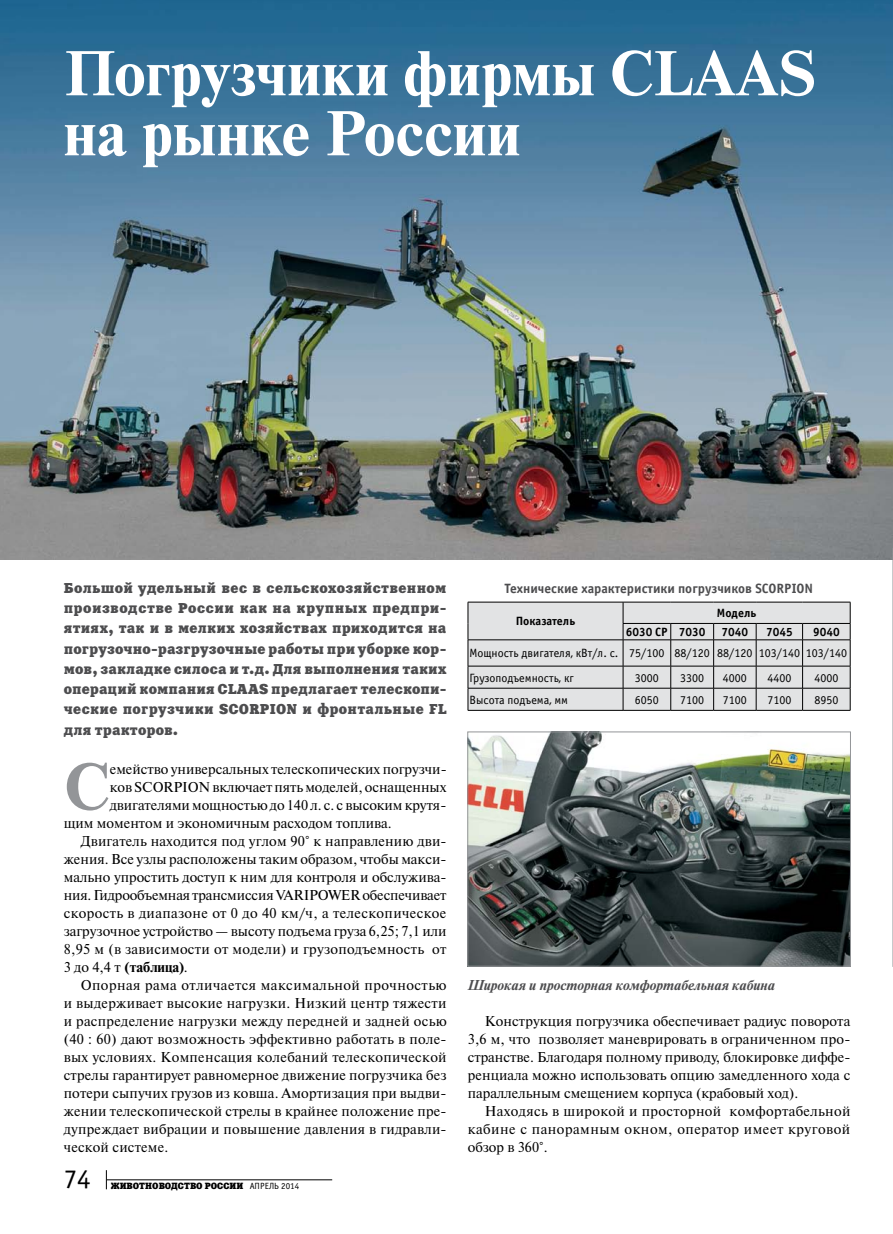
<style>
.page{position:relative;width:893px;height:1234px;background:#fff}
.page>*{position:absolute;margin:0;border:0;box-sizing:border-box;transform-origin:0 0}
.t1{font:700 65.7px "Newton C";color:#939598}
.t2{font:700 63px/60px "Newton C";letter-spacing:.005em;color:#fff}
.t3{font:27px "Officina Sans C";color:#000}
.t4{font:14.25px/18px "Newton C";letter-spacing:.01em;color:#000;text-align:justify}
.t5{font:14.25px/20.2px "Xenia C";letter-spacing:.01em;color:#4d4d4f;text-align:justify}
.t6{font:14.25px "Newton C";letter-spacing:-.01em;color:#000}
.t7{font:14.25px "Newton C";letter-spacing:.03em;color:#000}
.t8{font:italic 700 14.25px "Newton C";color:#4d4d4f}
.t9{font:700 14.25px "Newton C";color:#000}
.t10{font:700 13.5px "Officina Sans C";color:#4d4d4f}
.t11{font:12px/24.2px "Officina Sans C";color:#000}
.t12{font:700 12px "Officina Sans C";color:#000}
.t13{font:9px "Xenia C";color:#000}
.s1{font-weight:400}
.s2{font-family:"Officina Sans C"}
</style>
<div class="page">
<hr style="left:107px;top:1179px;width:225px;height:1px;background:#000">
<svg style="left:106px;top:1170px;width:1px;height:18px"></svg>
<img style="left:0;top:0;width:893px;height:559px">
<hr style="left:468px;top:601px;width:155px;height:1px;background:#000">
<hr style="left:623px;top:601px;width:48px;height:1px;background:#000">
<hr style="left:671px;top:601px;width:43px;height:1px;background:#000">
<hr style="left:714px;top:601px;width:42px;height:1px;background:#000">
<hr style="left:756px;top:601px;width:47px;height:1px;background:#000">
<hr style="left:803px;top:601px;width:47px;height:1px;background:#000">
<svg style="left:468px;top:602px;width:383px;height:108px;background:#d5d6d7"></svg>
<hr style="left:468px;top:710px;width:155px;height:1px;background:#000">
<hr style="left:623px;top:710px;width:48px;height:1px;background:#000">
<hr style="left:671px;top:710px;width:43px;height:1px;background:#000">
<hr style="left:714px;top:710px;width:42px;height:1px;background:#000">
<hr style="left:756px;top:710px;width:47px;height:1px;background:#000">
<hr style="left:803px;top:710px;width:47px;height:1px;background:#000">
<svg style="left:892px;top:548px;width:1px;height:418px"></svg>
<img style="left:469px;top:733px;width:380px;height:231px">
<div style="left:467px;top:731px;width:384px;height:235px;border:1px solid #939598"></div>
<h2 class="t2" style="left:64px;top:43px;width:755px">Погрузчики фирмы CLAAS на рынке России</h2>
<p class="t5" style="left:64px;top:577px;width:384px">Большой удельный вес в сельскохозяйственном производстве России как на крупных предпри&shy;ятиях, так и в мелких хозяйствах приходится на погрузочно-разгрузочные работы при уборке кор&shy;мов, закладке силоса и т.д. Для выполнения таких операций компания CLAAS</p>
<p class="t5" style="left:271px;top:679px;width:177px">предлагает телескопи-</p>
<p class="t5" style="left:64px;top:699px;width:166px">ческие погрузчики SCORPION</p>
<p class="t5" style="left:303px;top:699px;width:145px">и фронтальные FL</p>
<p class="t5" style="left:64px;top:719px;width:116px">для тракторов.</p>
<h1 class="t1" style="left:64px;top:750px;width:47px">С</h1>
<p class="t4" style="left:110px;top:759px;width:338px">емейство универсальных телескопических погрузчи-</p>
<p class="t4" style="left:110px;top:777px;width:338px">ков SCORPION включает пять моделей, оснащенных</p>
<p class="t4" style="left:110px;top:795px;width:338px">двигателями мощностью до 140 л. с. с высоким крутя-</p>
<p class="t4" style="left:64px;top:813px;width:330px">щим моментом и экономичным расходом топлива.</p>
<p class="t4" style="left:81px;top:831px;width:367px">Двигатель находится под углом 90° к направлению дви-</p>
<p class="t4" style="left:64px;top:849px;width:384px">жения. Все узлы расположены таким образом, чтобы макси-</p>
<p class="t4" style="left:64px;top:867px;width:384px">мально упростить доступ к ним для контроля и обслужива-</p>
<p class="t6" style="left:64px;top:886px;width:384px">ния. Гидрообъемная трансмиссия VARIPOWER обеспечивает</p>
<p class="t4" style="left:64px;top:903px;width:384px">скорость в диапазоне от 0 до 40 км/ч, а телескопическое</p>
<p class="t4" style="left:64px;top:921px;width:384px">загрузочное устройство — высоту подъема груза 6,25; 7,1 или</p>
<p class="t4" style="left:64px;top:939px;width:384px">8,95 м (в зависимости от модели) и грузоподъемность от</p>
<p class="t9" style="left:64px;top:958px;width:125px"><span class="s1">3 до 4,4 т</span> (таблица)<span class="s1">.</span></p>
<p class="t7" style="left:81px;top:976px;width:367px">Опорная рама отличается максимальной прочностью</p>
<p class="t4" style="left:64px;top:993px;width:384px">и выдерживает высокие нагрузки. Низкий центр тяжести</p>
<p class="t4" style="left:64px;top:1011px;width:384px">и распределение нагрузки между передней и задней осью</p>
<p class="t4" style="left:64px;top:1029px;width:384px">(40 : 60) дают возможность эффективно работать в поле-</p>
<p class="t4" style="left:64px;top:1047px;width:384px">вых условиях. Компенсация колебаний телескопической</p>
<p class="t4" style="left:64px;top:1065px;width:384px">стрелы гарантирует равномерное движение погрузчика без</p>
<p class="t4" style="left:64px;top:1083px;width:384px">потери сыпучих грузов из ковша. Амортизация при выдви-</p>
<p class="t4" style="left:64px;top:1101px;width:384px">жении телескопической стрелы в крайнее положение пре-</p>
<p class="t4" style="left:64px;top:1119px;width:384px">дупреждает вибрации и повышение давления в гидравли-</p>
<p class="t4" style="left:64px;top:1137px;width:106px">ческой системе.</p>
<h3 class="t3" style="left:64px;top:1163px;width:28px">74</h3>
<p class="t13" style="left:111px;top:1179px;width:190px">ЖИВОТНОВОДСТВО РОССИИ <span class="s2">АПРЕЛЬ 2014</span></p>
<p class="t10" style="left:505px;top:581px;width:310px">Технические характеристики погрузчиков SCORPION</p>
<p class="t12" style="left:516px;top:614px;width:61px">Показатель</p>
<p class="t12" style="left:717px;top:606px;width:41px">Модель</p>
<p class="t12" style="left:626px;top:625px;width:81px">6030 CP 7030</p>
<p class="t12" style="left:721px;top:625px;width:28px">7040</p>
<p class="t12" style="left:766px;top:625px;width:28px">7045</p>
<p class="t12" style="left:813px;top:625px;width:28px">9040</p>
<p class="t11" style="left:469px;top:641px;width:379px">Мощность двигателя, кВт/л. с. 75/100 88/120 88/120 103/140 103/140<br>Грузоподъемность, кг</p>
<p class="t11" style="left:635px;top:665px;width:25px">3000</p>
<p class="t11" style="left:680px;top:665px;width:25px">3300</p>
<p class="t11" style="left:723px;top:665px;width:25px">4000</p>
<p class="t11" style="left:767px;top:665px;width:25px">4400</p>
<p class="t11" style="left:814px;top:665px;width:25px">4000</p>
<p class="t11" style="left:469px;top:687px;width:100px">Высота подъема, мм</p>
<p class="t11" style="left:635px;top:687px;width:25px">6050</p>
<p class="t11" style="left:680px;top:687px;width:25px">7100</p>
<p class="t11" style="left:723px;top:687px;width:25px">7100</p>
<p class="t11" style="left:767px;top:687px;width:25px">7100</p>
<p class="t11" style="left:814px;top:687px;width:26px">8950</p>
<p class="t8" style="left:467px;top:976px;width:309px">Широкая и просторная комфортабельная кабина</p>
<p class="t4" style="left:468px;top:1011px;width:384px;text-indent:17px">Конструкция погрузчика обеспечивает радиус поворота 3,6 м, что позволяет маневрировать в ограниченном про&shy;странстве. Благодаря полному приводу, блокировке диффе&shy;ренциала можно использовать опцию замедленного хода с параллельным смещением корпуса (крабовый ход).</p>
<p class="t4" style="left:468px;top:1101px;width:384px;text-indent:17px">Находясь в широкой и просторной комфортабельной кабине с панорамным окном, оператор имеет круговой обзор в 360°.</p>
</div>
